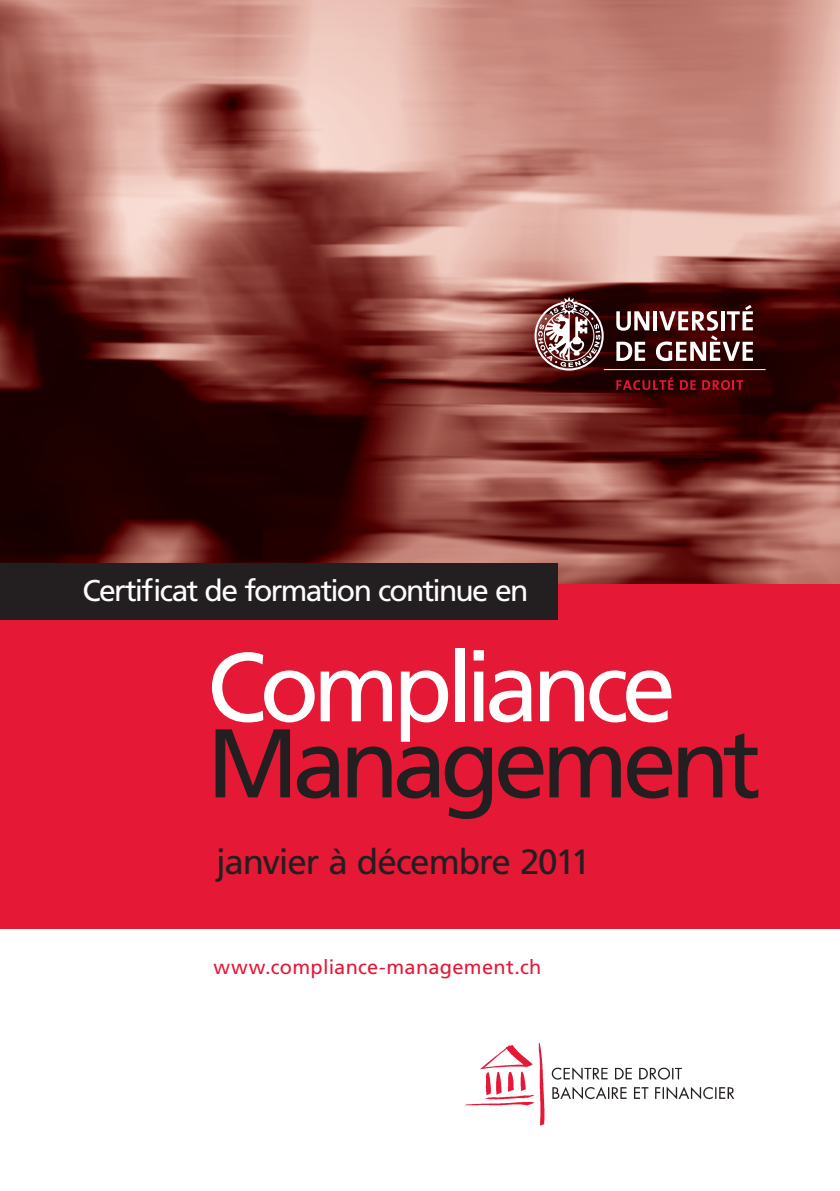
<style>
.page{position:relative;width:840px;height:1191px;background:#fff}
.page>*{position:absolute;margin:0;border:0;box-sizing:border-box;transform-origin:0 0}
.t1{font:97.4px "Frutiger";letter-spacing:-.07em;color:#fff}
.t2{font:97.4px "Frutiger";letter-spacing:-.065em;color:#231f20}
.t3{font:35px "Frutiger";letter-spacing:-.035em;color:#231f20}
.t4{font:30px "Frutiger";letter-spacing:-.06em;color:#fff}
.t5{font:20px "Frutiger";letter-spacing:.015em;color:#e51836}
</style>
<div class="page">
<img style="left:0;top:0;width:839px;height:584px">
<div style="left:0;top:584px;width:839px;height:344px;background:#e51836"></div>
<div style="left:0;top:563px;width:557px;height:56px;background:#231f20"></div>
<img style="left:551px;top:1067px;width:184px;height:33px">
<img style="left:464px;top:1042px;width:81px;height:84px">
<svg style="left:616px;top:311px;width:33px;height:20px"></svg>
<hr style="left:653px;top:311px;width:3px;height:19px;background:#fff">
<svg style="left:616px;top:342px;width:28px;height:19px"></svg>
<svg style="left:655px;top:305px;width:97px;height:56px"></svg>
<svg style="left:534px;top:297px;width:69px;height:73px"></svg>
<hr style="left:603px;top:369px;width:162px;height:1px;background:#fff">
<svg style="left:616px;top:377px;width:57px;height:13px"></svg>
<svg style="left:679px;top:380px;width:16px;height:10px"></svg>
<svg style="left:701px;top:380px;width:41px;height:10px"></svg>
<p class="t4" style="left:82px;top:572px;width:447px">Certificat de formation continue en</p>
<h1 class="t1" style="left:207px;top:630px;width:470px">Compliance</h1>
<h1 class="t2" style="left:207px;top:706px;width:555px">Management</h1>
<p class="t3" style="left:216px;top:841px;width:375px">janvier à décembre 2011</p>
<p class="t5" style="left:213px;top:955px;width:329px">www.compliance-management.ch</p>
</div>
